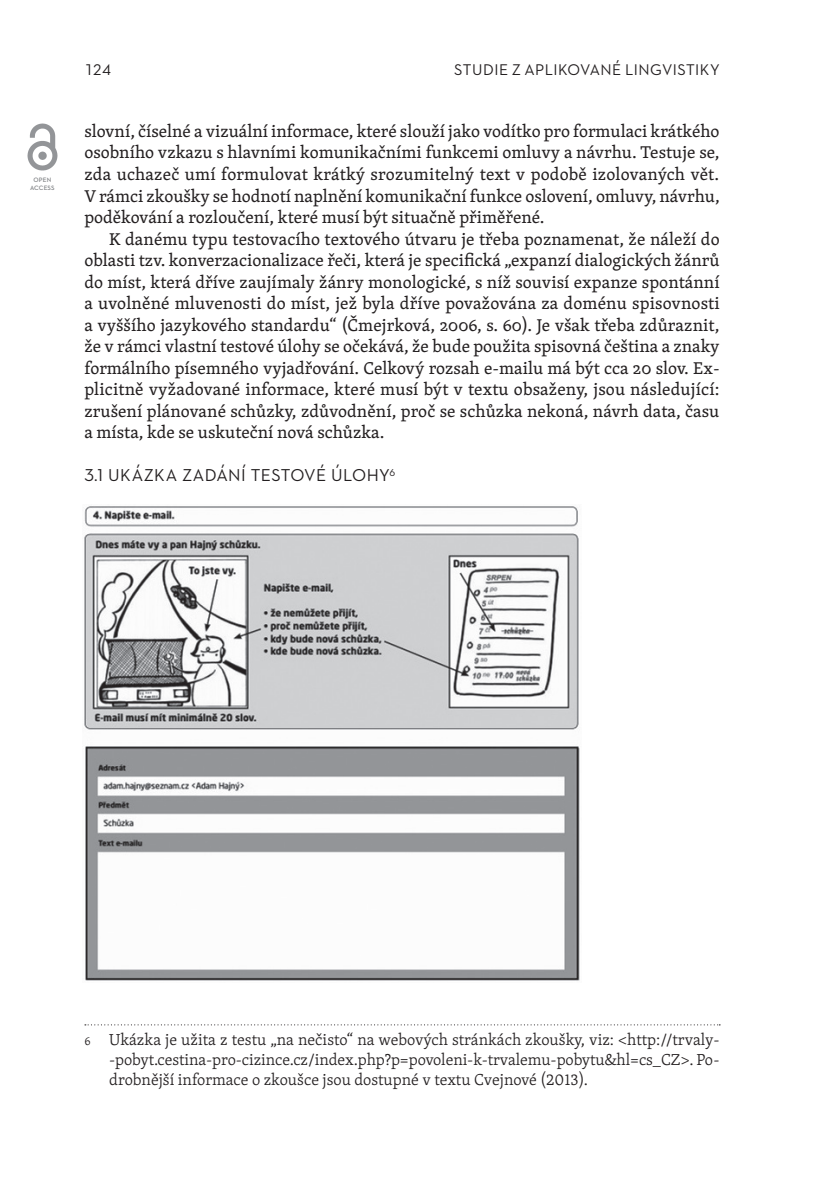
<style>
.page{position:relative;width:814px;height:1191px;background:#fff}
.page>*{position:absolute;margin:0;border:0;box-sizing:border-box;transform-origin:0 0}
.t1{font:17.5px/21.5px "Skolar PE";color:#231f20;text-align:justify}
.t2{font:17.5px "Neutraface 2 Text";letter-spacing:.02em;color:#231f20}
.t3{font:300 16.28px/20.1px "Skolar PE";letter-spacing:-.005em;color:#231f20;text-align:justify}
.t4{font:15.75px "Neutraface 2 Text";letter-spacing:.025em;color:#231f20}
.t5{font:600 6.48px/8.8px "Neutraface 2 Text";letter-spacing:.01em;color:#808285;text-align:center}
.s1{font-size:12.08px}
</style>
<div class="page">
<svg style="left:85px;top:1024px;width:635px;height:1px"></svg>
<img style="left:84px;top:506px;width:496px;height:475px">
<img style="left:27px;top:123px;width:31px;height:48px">
<p class="t5" style="left:30px;top:175px;width:26px">OPEN<br>ACCESS</p>
<p class="t4" style="left:84px;top:60px;width:28px">124</p>
<p class="t4" style="left:454px;top:60px;width:267px">STUDIE Z APLIKOVANÉ LINGVISTIKY</p>
<p class="t1" style="left:84px;top:120px;width:637px">slovní, číselné a vizuální informace, které slouží jako vodítko pro formulaci krátkého osobního vzkazu s hlavními komunikačními funkcemi omluvy a návrhu. Testuje se, zda uchazeč umí formulovat krátký srozumitelný text v podobě izolovaných vět.<br>V rámci zkoušky se hodnotí naplnění komunikační funkce oslovení, omluvy, návrhu, poděkování a rozloučení, které musí být situačně přiměřené.</p>
<p class="t1" style="left:84px;top:227px;width:637px;text-indent:25px">K danému typu testovacího textového útvaru je třeba poznamenat, že náleží do oblasti tzv. konverzacionalizace řeči, která je specifická „expanzí dialogických žánrů do míst, která dříve zaujímaly žánry monologické, s níž souvisí expanze spontánní a uvolněné mluvenosti do míst, jež byla dříve považována za doménu spisovnosti a vyššího jazykového standardu“ (Čmejrková, 2006, s. 60). Je však třeba zdůraznit, že v rámci vlastní testové úlohy se očekává, že bude použita spisovná čeština a znaky formálního písemného vyjadřování. Celkový rozsah e-mailu má být cca 20 slov. Ex&shy;plicitně vyžadované informace, které musí být v textu obsaženy, jsou následující: zrušení plánované schůzky, zdůvodnění, proč se schůzka nekoná, návrh data, času a místa, kde se uskuteční nová schůzka.</p>
<p class="t2" style="left:84px;top:464px;width:312px">3.1 UKÁZKA ZADÁNÍ TESTOVÉ ÚLOHY<sup>6</sup></p>
<p class="t3" style="left:109px;top:1029px;width:612px;text-indent:-25px"><span class="s1">6</span> Ukázka je užita z testu „na nečisto“ na webových stránkách zkoušky, viz: &lt;http://trvaly--pobyt.cestina-pro-cizince.cz/index.php?p=povoleni-k-trvalemu-pobytu&amp;hl=cs_CZ&gt;. Po&shy;drobnější informace o zkoušce jsou dostupné v textu Cvejnové (2013).</p>
</div>
